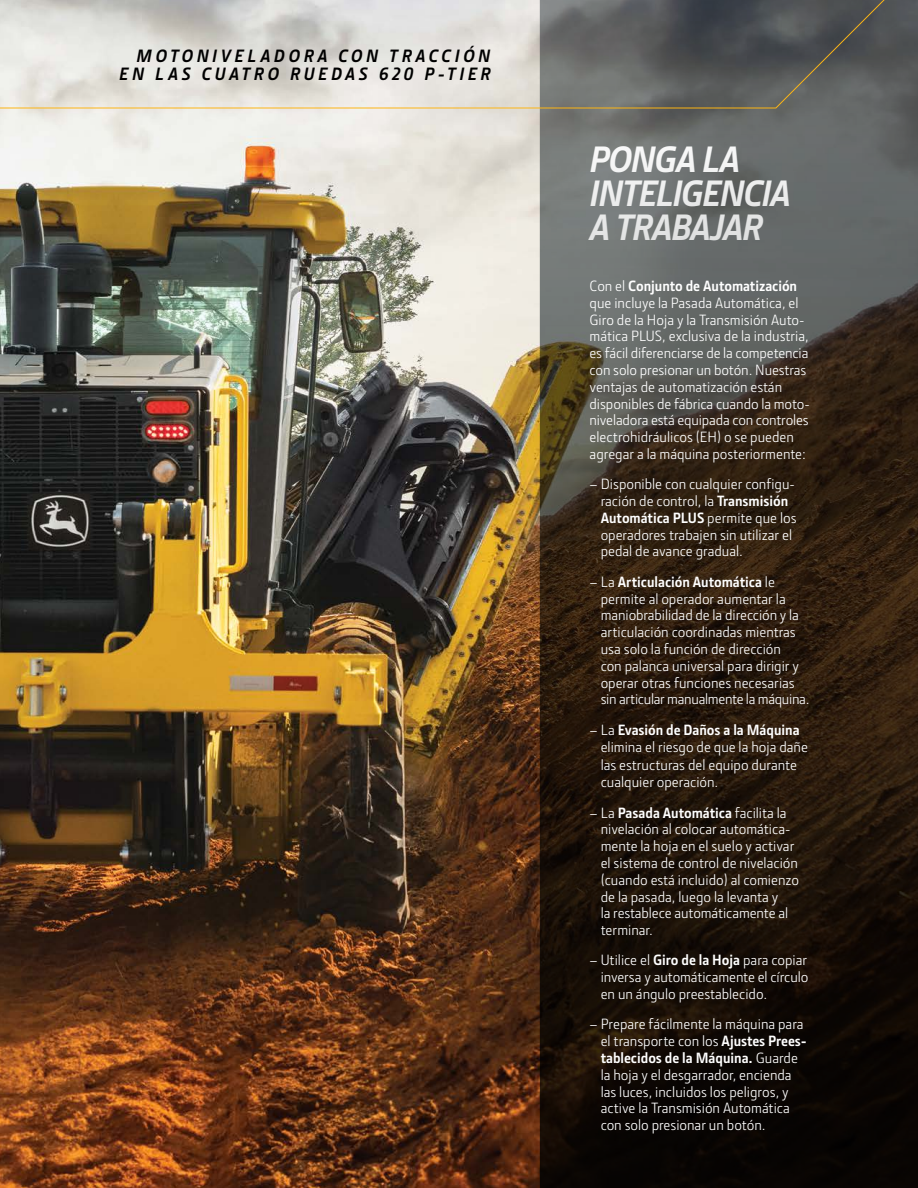
<style>
.page{position:relative;width:918px;height:1188px;background:#fff}
.page>*{position:absolute;margin:0;border:0;box-sizing:border-box;transform-origin:0 0}
.t1{font:italic 700 37.05px/33.6px "JD Sans Pro";letter-spacing:-.035em;color:#fff}
.t2{font:italic 700 18px/17.2px "JD Sans Pro";letter-spacing:.2em;color:#000;text-align:right}
.t3{font:15px/16.8px "JD Sans Pro";color:#fff}
.s1{font-weight:700}
</style>
<div class="page">
<img style="left:0;top:109px;width:539px;height:1079px">
<svg style="left:539px;top:0;width:379px;height:1188px;background:#332b23"></svg>
<svg style="left:0;top:0;width:899px;height:109px;background:#aaa9a5"></svg>
<p class="t2" style="left:119px;top:47px;width:373px">MOTONIVELADORA CON TRACCIÓN<br>EN LAS CUATRO RUEDAS 620 P-TIER</p>
<h1 class="t1" style="left:590px;top:142px;width:203px">PONGA LA<br>INTELIGENCIA<br>A TRABAJAR</h1>
<p class="t3" style="left:590px;top:277px;width:222px">Con el <span class="s1">Conjunto de Automatización </span>que incluye la Pasada Automática, el Giro de la Hoja y la Transmisión Auto&shy;mática PLUS, exclusiva de la industria, es fácil diferenciarse de la competencia con solo presionar un botón. Nuestras ventajas de automatización están disponibles de fábrica cuando la moto&shy;niveladora está equipada con controles electrohidráulicos (EH) o se pueden agregar a la máquina posteriormente:</p>
<p class="t3" style="left:601px;top:475px;width:197px;text-indent:-11px">– Disponible con cualquier configu&shy;ración de control, la <span class="s1">Transmisión<br>Automática PLUS</span> permite que los operadores trabajen sin utilizar el pedal de avance gradual.</p>
<p class="t3" style="left:601px;top:573px;width:210px;text-indent:-11px">– La <span class="s1">Articulación Automática</span> le permite al operador aumentar la maniobrabilidad de la dirección y la articulación coordinadas mientras usa solo la función de dirección<br>con palanca universal para dirigir y operar otras funciones necesarias sin articular manualmente la máquina.</p>
<p class="t3" style="left:601px;top:721px;width:209px;line-height:17.2px;text-indent:-11px">– La <span class="s1">Evasión de Daños a la Máquina </span>elimina el riesgo de que la hoja dañe las estructuras del equipo durante cualquier operación.</p>
<p class="t3" style="left:601px;top:804px;width:200px;text-indent:-11px">– La <span class="s1">Pasada Automática</span> facilita la nivelación al colocar automática&shy;mente la hoja en el suelo y activar el sistema de control de nivelación (cuando está incluido) al comienzo de la pasada, luego la levanta y<br>la restablece automáticamente al terminar.</p>
<p class="t3" style="left:601px;top:952px;width:209px;text-align:justify;text-indent:-11px">– Utilice el <span class="s1">Giro de la Hoja</span> para copiar inversa y automáticamente el círculo en un ángulo preestablecido.</p>
<p class="t3" style="left:601px;top:1015px;width:208px;text-indent:-11px">– Prepare fácilmente la máquina para el transporte con los <span class="s1">Ajustes Prees&shy;tablecidos de la Máquina.</span> Guarde la hoja y el desgarrador, encienda las luces, incluidos los peligros, y active la Transmisión Automática con solo presionar un botón.</p>
</div>
